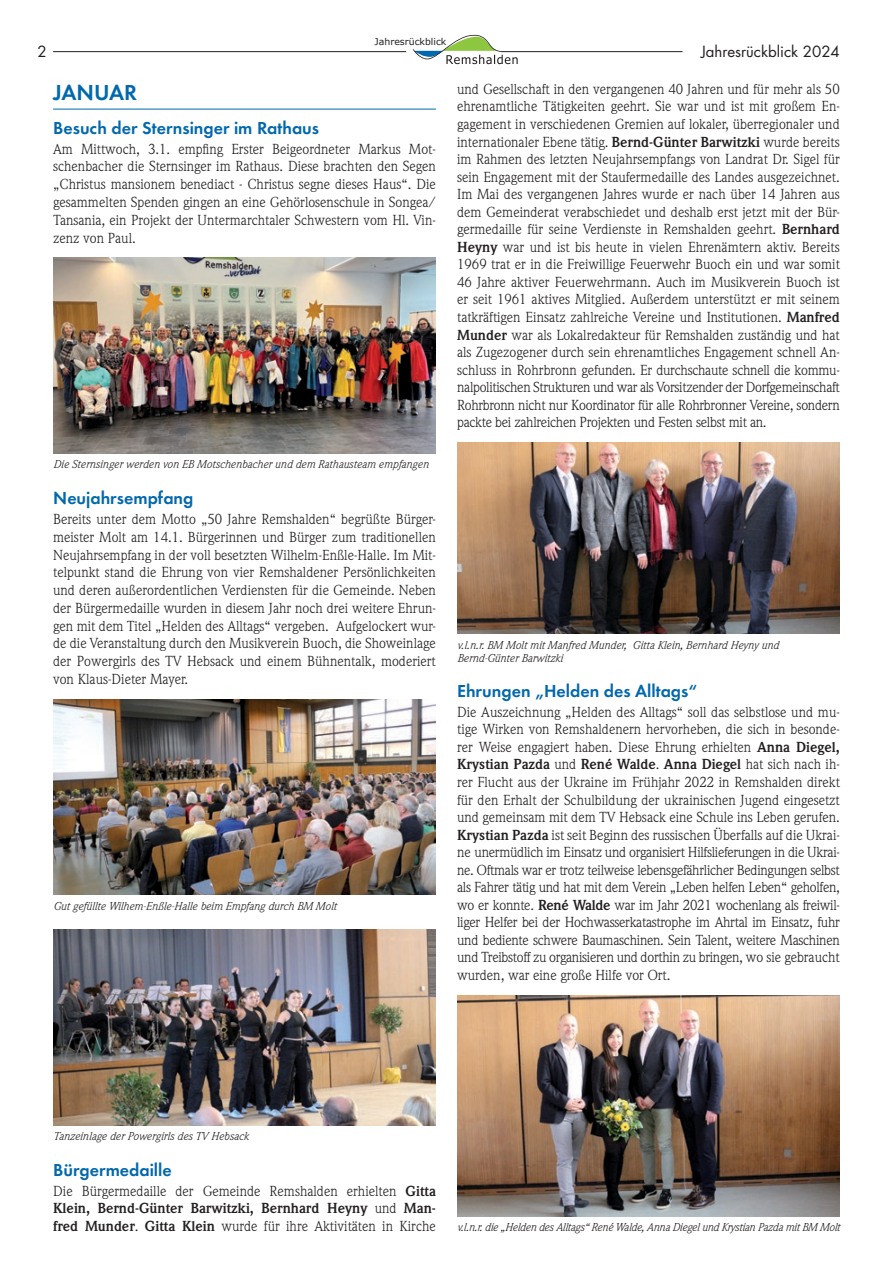
<style>
.page{position:relative;width:893px;height:1263px;background:#fff}
.page>*{position:absolute;margin:0;border:0;box-sizing:border-box;transform-origin:0 0}
.t1{font:600 22.5px "Futura T";color:#0068ac}
.t2{font:600 18px "Futura T";color:#0068ac}
.t3{font:15px "Futura";color:#231f20}
.t4{font:14.25px/17.5px "Weidemann";color:#231f20;text-align:justify}
.t5{font:italic 11.25px/13px "Weidemann";color:#231f20}
.t6{font:italic 11.25px "Weidemann";letter-spacing:-.02em;color:#231f20}
.t7{font:9.3px "Verdana";color:#231f20}
.s1{font-weight:700}
</style>
<div class="page">
<hr style="left:53px;top:51px;width:353px;height:1px;background:#231f20">
<hr style="left:501px;top:51px;width:181px;height:1px;background:#231f20">
<svg style="left:413px;top:34px;width:105px;height:30px"></svg>
<hr style="left:53px;top:109px;width:383px;height:1px;background:#0068ac">
<img style="left:53px;top:258px;width:383px;height:196px">
<img style="left:53px;top:699px;width:383px;height:196px">
<img style="left:53px;top:929px;width:383px;height:196px">
<img style="left:457px;top:443px;width:383px;height:191px">
<img style="left:457px;top:995px;width:383px;height:221px">
<p class="t7" style="left:375px;top:35px;width:73px">Jahresrückblick</p>
<p class="t3" style="left:38px;top:41px;width:11px">2</p>
<p class="t3" style="left:701px;top:41px;width:140px">Jahresrückblick 2024</p>
<h1 class="t1" style="left:53px;top:79px;width:85px">JANUAR</h1>
<p class="t2" style="left:53px;top:117px;width:268px">Besuch der Sternsinger im Rathaus</p>
<p class="t4" style="left:53px;top:140px;width:384px">Am Mittwoch, 3.1. empfing Erster Beigeordneter Markus Mot&shy;schenbacher die Sternsinger im Rathaus. Diese brachten den Segen „Christus mansionem benediact - Christus segne dieses Haus“. Die gesammelten Spenden gingen an eine Gehörlosenschule in Songea/ Tansania, ein Projekt der Untermarchtaler Schwestern vom Hl. Vin&shy;zenz von Paul.</p>
<p class="t5" style="left:53px;top:458px;width:377px">Die Sternsinger werden von EB Motschenbacher und dem Rathausteam empfangen</p>
<p class="t2" style="left:53px;top:487px;width:142px">Neujahrsempfang</p>
<p class="t4" style="left:53px;top:510px;width:384px">Bereits unter dem Motto „50 Jahre Remshalden“ begrüßte Bürger&shy;meister Molt am 14.1. Bürgerinnen und Bürger zum traditionellen Neujahrsempfang in der voll besetzten Wilhelm-Enßle-Halle. Im Mit&shy;telpunkt stand die Ehrung von vier Remshaldener Persönlichkeiten und deren außerordentlichen Verdiensten für die Gemeinde. Neben der Bürgermedaille wurden in diesem Jahr noch drei weitere Ehrun&shy;gen mit dem Titel „Helden des Alltags“ vergeben. Aufgelockert wur&shy;de die Veranstaltung durch den Musikverein Buoch, die Showeinlage der Powergirls des TV Hebsack und einem Bühnentalk, moderiert von Klaus-Dieter Mayer.</p>
<p class="t5" style="left:53px;top:899px;width:285px">Gut gefüllte Wilhem-Enßle-Halle beim Empfang durch BM Molt</p>
<p class="t4" style="left:457px;top:80px;width:384px">und Gesellschaft in den vergangenen 40 Jahren und für mehr als 50 ehrenamtliche Tätigkeiten geehrt. Sie war und ist mit großem En&shy;gagement in verschiedenen Gremien auf lokaler, überregionaler und internationaler Ebene tätig. <span class="s1">Bernd-Günter Barwitzki</span> wurde bereits im Rahmen des letzten Neujahrsempfangs von Landrat Dr. Sigel für sein Engagement mit der Staufermedaille des Landes ausgezeichnet.<br>Im Mai des vergangenen Jahres wurde er nach über 14 Jahren aus dem Gemeinderat verabschiedet und deshalb erst jetzt mit der Bür&shy;germedaille für seine Verdienste in Remshalden geehrt. <span class="s1">Bernhard Heyny</span> war und ist bis heute in vielen Ehrenämtern aktiv. Bereits 1969 trat er in die Freiwillige Feuerwehr Buoch ein und war somit 46 Jahre aktiver Feuerwehrmann. Auch im Musikverein Buoch ist er seit 1961 aktives Mitglied. Außerdem unterstützt er mit seinem tatkräftigen Einsatz zahlreiche Vereine und Institutionen. <span class="s1">Manfred Munder</span> war als Lokalredakteur für Remshalden zuständig und hat als Zugezogener durch sein ehrenamtliches Engagement schnell An&shy;schluss in Rohrbronn gefunden. Er durchschaute schnell die kommu&shy;nalpolitischen Strukturen und war als Vorsitzender der Dorfgemeinschaft Rohrbronn nicht nur Koordinator für alle Rohrbronner Vereine, sondern packte bei zahlreichen Projekten und Festen selbst mit an.</p>
<p class="t5" style="left:457px;top:638px;width:323px">v.l.n.r. BM Molt mit Manfred Munder, Gitta Klein, Bernhard Heyny und<br>Bernd-Günter Barwitzki</p>
<p class="t2" style="left:457px;top:680px;width:242px">Ehrungen „Helden des Alltags“</p>
<p class="t4" style="left:457px;top:703px;width:384px">Die Auszeichnung „Helden des Alltags“ soll das selbstlose und mu&shy;tige Wirken von Remshaldenern hervorheben, die sich in besonde&shy;rer Weise engagiert haben. Diese Ehrung erhielten <span class="s1">Anna Diegel, Krystian Pazda</span> und <span class="s1">René Walde</span>. <span class="s1">Anna Diegel</span> hat sich nach ih&shy;rer Flucht aus der Ukraine im Frühjahr 2022 in Remshalden direkt für den Erhalt der Schulbildung der ukrainischen Jugend eingesetzt und gemeinsam mit dem TV Hebsack eine Schule ins Leben gerufen.<br><span class="s1">Krystian Pazda</span> ist seit Beginn des russischen Überfalls auf die Ukrai&shy;ne unermüdlich im Einsatz und organisiert Hilfslieferungen in die Ukrai&shy;ne. Oftmals war er trotz teilweise lebensgefährlicher Bedingungen selbst als Fahrer tätig und hat mit dem Verein „Leben helfen Leben“ geholfen, wo er konnte. <span class="s1">René Walde</span> war im Jahr 2021 wochenlang als freiwil&shy;liger Helfer bei der Hochwasserkatastrophe im Ahrtal im Einsatz, fuhr und bediente schwere Baumaschinen. Sein Talent, weitere Maschinen und Treibstoff zu organisieren und dorthin zu bringen, wo sie gebraucht wurden, war eine große Hilfe vor Ort.</p>
<p class="t5" style="left:53px;top:1129px;width:197px">Tanzeinlage der Powergirls des TV Hebsack</p>
<p class="t2" style="left:53px;top:1159px;width:120px">Bürgermedaille</p>
<p class="t4" style="left:53px;top:1182px;width:384px">Die Bürgermedaille der Gemeinde Remshalden erhielten <span class="s1">Gitta Klein, Bernd-Günter Barwitzki, Bernhard Heyny</span> und <span class="s1">Man&shy;fred Munder</span>. <span class="s1">Gitta Klein</span> wurde für ihre Aktivitäten in Kirche</p>
<p class="t6" style="left:457px;top:1220px;width:384px">v.l.n.r. die „Helden des Alltags“ René Walde, Anna Diegel und Krystian Pazda mit BM Molt</p>
</div>
